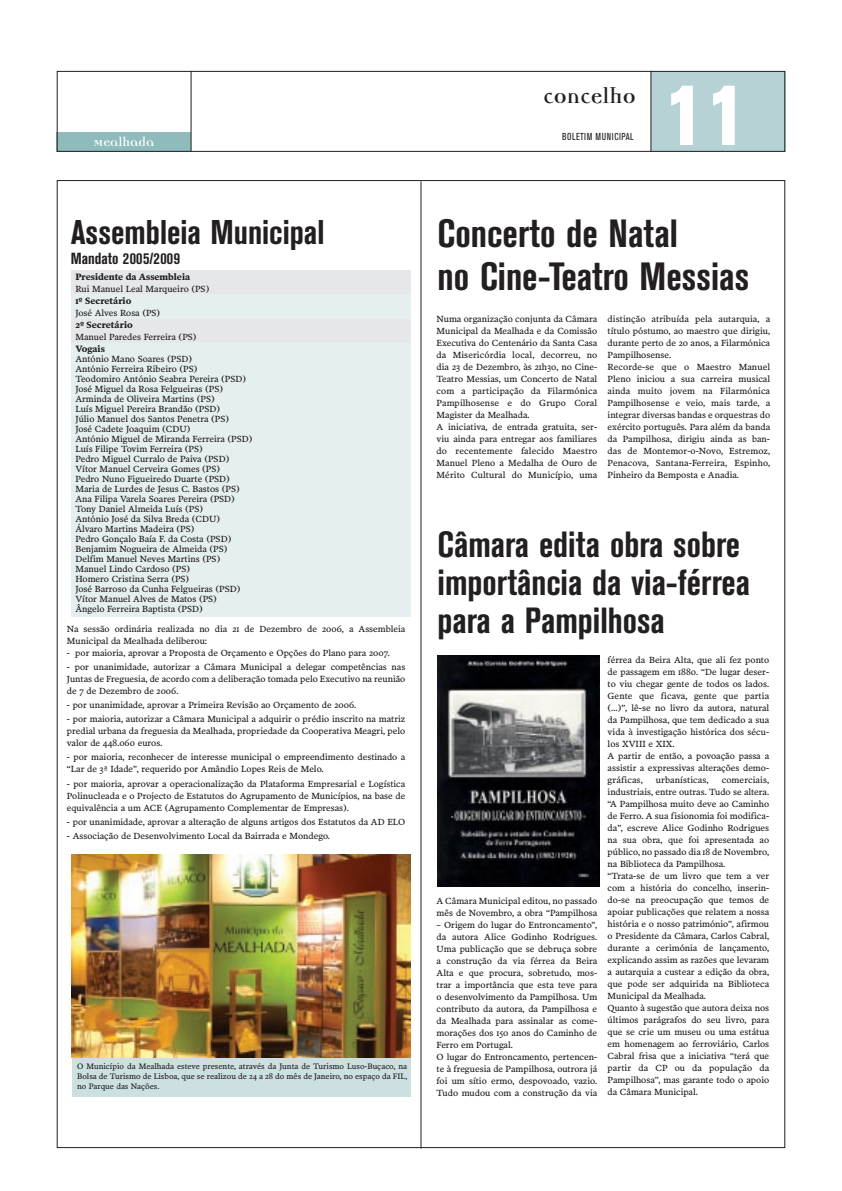
<style>
.page{position:relative;width:842px;height:1191px;background:#fff}
.page>*{position:absolute;margin:0;border:0;box-sizing:border-box;transform-origin:0 0}
.t1{font:800 condensed 84px "Akzidenz Grotesk BE";color:#fff}
.t2{font:700 condensed 39px/43px "Akzidenz Grotesk BE";color:#231f20}
.t3{font:700 condensed 36px/38px "Akzidenz Grotesk BE";color:#231f20}
.t4{font:700 condensed 34px "Akzidenz Grotesk BE";color:#231f20}
.t5{font:700 24px "Democratica";color:#231f20}
.t6{font:700 condensed 16px "Akzidenz Grotesk BE";color:#231f20}
.t7{font:700 14px "Democratica";color:#fff}
.t8{font:condensed 10px "Akzidenz Grotesk BE";letter-spacing:.055em;color:#231f20}
.t9{font:9px/12px "Poynter OS Text Three";color:#231f20}
.t10{font:700 9px "Poynter OS Text Three";color:#231f20}
.t11{font:8px/10px "Poynter OS Text Three";color:#231f20;text-align:justify}
</style>
<div class="page">
<div style="left:72px;top:1058px;width:339px;height:39px;background:#cce0e1"></div>
<div style="left:71px;top:343px;width:339px;height:274px;background:#e6eff0"></div>
<div style="left:71px;top:318px;width:339px;height:25px;background:#e6e7e9"></div>
<div style="left:71px;top:294px;width:339px;height:25px;background:#e6eff0"></div>
<div style="left:57px;top:132px;width:134px;height:20px;background:#8fbbbc"></div>
<div style="left:651px;top:71px;width:134px;height:81px;background:#b6d2d4"></div>
<hr style="left:191px;top:71px;width:1px;height:81px;background:#231f20">
<hr style="left:651px;top:71px;width:1px;height:81px;background:#231f20">
<div style="left:57px;top:71px;width:728px;height:81px;border:1px solid #231f20"></div>
<hr style="left:420px;top:181px;width:1px;height:967px;background:#231f20">
<div style="left:71px;top:270px;width:339px;height:24px;background:#e6e7e9"></div>
<img style="left:72px;top:855px;width:338px;height:202px">
<img style="left:437px;top:656px;width:162px;height:230px">
<h3 class="t7" style="left:93px;top:136px;width:62px">Mealhada</h3>
<h3 class="t4" style="left:71px;top:212px;width:255px">Assembleia Municipal</h3>
<h3 class="t6" style="left:71px;top:249px;width:111px">Mandato 2005/2009</h3>
<p class="t10" style="left:75px;top:271px;width:116px">Presidente da Assembleia</p>
<p class="t9" style="left:75px;top:283px;width:135px">Rui Manuel Leal Marqueiro (PS)</p>
<p class="t10" style="left:75px;top:295px;width:57px">1º Secretário</p>
<p class="t9" style="left:75px;top:307px;width:86px">José Alves Rosa (PS)</p>
<p class="t10" style="left:75px;top:319px;width:59px">2º Secretário</p>
<p class="t9" style="left:75px;top:331px;width:123px">Manuel Paredes Ferreira (PS)</p>
<p class="t10" style="left:75px;top:343px;width:31px">Vogais</p>
<p class="t9" style="left:75px;top:354px;width:179px;line-height:10px">António Mano Soares (PSD)<br>António Ferreira Ribeiro (PS)<br>Teodomiro António Seabra Pereira (PSD)<br>José Miguel da Rosa Felgueiras (PS)<br>Arminda de Oliveira Martins (PS)<br>Luís Miguel Pereira Brandão (PSD)<br>Júlio Manuel dos Santos Penetra (PS)<br>José Cadete Joaquim (CDU)<br>António Miguel de Miranda Ferreira (PSD)<br>Luís Filipe Tovim Ferreira (PS)<br>Pedro Miguel Curralo de Paiva (PSD)<br>Vítor Manuel Cerveira Gomes (PS)<br>Pedro Nuno Figueiredo Duarte (PSD)<br>Maria de Lurdes de Jesus C. Bastos (PS)<br>Ana Filipa Varela Soares Pereira (PSD)<br>Tony Daniel Almeida Luís (PS)<br>António José da Silva Breda (CDU)<br>Álvaro Martins Madeira (PS)<br>Pedro Gonçalo Baía F. da Costa (PSD)<br>Benjamim Nogueira de Almeida (PS)<br>Delfim Manuel Neves Martins (PS)<br>Manuel Lindo Cardoso (PS)<br>Homero Cristina Serra (PS)<br>José Barroso da Cunha Felgueiras (PSD)<br>Vítor Manuel Alves de Matos (PS)<br>Ângelo Ferreira Baptista (PSD)</p>
<p class="t9" style="left:67px;top:623px;width:340px">Na sessão ordinária realizada no dia 21 de Dezembro de 2006, a Assembleia<br>Municipal da Mealhada deliberou:</p>
<p class="t9" style="left:67px;top:647px;width:324px">- por maioria, aprovar a Proposta de Orçamento e Opções do Plano para 2007.</p>
<p class="t9" style="left:67px;top:661px;width:340px;text-align:justify">- por unanimidade, autorizar a Câmara Municipal a delegar competências nas Juntas de Freguesia, de acordo com a deliberação tomada pelo Executivo na reunião de 7 de Dezembro de 2006.</p>
<p class="t9" style="left:67px;top:699px;width:291px">- por unanimidade, aprovar a Primeira Revisão ao Orçamento de 2006.</p>
<p class="t9" style="left:67px;top:713px;width:340px;text-align:justify">- por maioria, autorizar a Câmara Municipal a adquirir o prédio inscrito na matriz predial urbana da freguesia da Mealhada, propriedade da Cooperativa Meagri, pelo valor de 448.060 euros.</p>
<p class="t9" style="left:67px;top:751px;width:340px">- por maioria, reconhecer de interesse municipal o empreendimento destinado a “Lar de 3ª Idade”, requerido por Amândio Lopes Reis de Melo.</p>
<p class="t9" style="left:67px;top:777px;width:340px;text-align:justify">- por maioria, aprovar a operacionalização da Plataforma Empresarial e Logística Polinucleada e o Projecto de Estatutos do Agrupamento de Municípios, na base de equivalência a um ACE (Agrupamento Complementar de Empresas).</p>
<p class="t9" style="left:67px;top:815px;width:340px">- por unanimidade, aprovar a alteração de alguns artigos dos Estatutos da AD ELO</p>
<p class="t9" style="left:67px;top:829px;width:265px">- Associação de Desenvolvimento Local da Bairrada e Mondego.</p>
<p class="t11" style="left:77px;top:1061px;width:332px">O Município da Mealhada esteve presente, através da Junta de Turismo Luso-Buçaco, na Bolsa de Turismo de Lisboa, que se realizou de 24 a 28 do mês de Janeiro, no espaço da FIL, no Parque das Nações.</p>
<h3 class="t5" style="left:543px;top:85px;width:94px">concelho</h3>
<p class="t8" style="left:562px;top:131px;width:73px">BOLETIM MUNICIPAL</p>
<h1 class="t1" style="left:664px;top:67px;width:85px">11</h1>
<h2 class="t2" style="left:438px;top:212px;width:313px">Concerto de Natal<br>no Cine-Teatro Messias</h2>
<p class="t9" style="left:437px;top:312px;width:162px">Numa organização conjunta da Câmara Municipal da Mealhada e da Comissão Executiva do Centenário da Santa Casa da Misericórdia local, decorreu, no dia 23 de Dezembro, às 21h30, no Cine-Teatro Messias, um Concerto de Natal com a participação da Filarmónica Pampilhosense e do Grupo Coral Magister da Mealhada.<br>A iniciativa, de entrada gratuita, ser&shy;viu ainda para entregar aos familiares do recentemente falecido Maestro Manuel Pleno a Medalha de Ouro de Mérito Cultural do Município, uma</p>
<p class="t9" style="left:608px;top:312px;width:164px">distinção atribuída pela autarquia, a título póstumo, ao maestro que dirigiu, durante perto de 20 anos, a Filarmónica Pampilhosense.<br>Recorde-se que o Maestro Manuel Pleno iniciou a sua carreira musical ainda muito jovem na Filarmónica Pampilhosense e veio, mais tarde, a integrar diversas bandas e orquestras do exército português. Para além da banda da Pampilhosa, dirigiu ainda as ban&shy;das de Montemor-o-Novo, Estremoz, Penacova, Santana-Ferreira, Espinho, Pinheiro da Bemposta e Anadia.</p>
<h3 class="t3" style="left:438px;top:526px;width:314px">Câmara edita obra sobre importância da via-férrea para a Pampilhosa</h3>
<p class="t9" style="left:608px;top:653px;width:163px">férrea da Beira Alta, que ali fez ponto de passagem em 1880. “De lugar deser&shy;to viu chegar gente de todos os lados.<br>Gente que ficava, gente que partia (…)”, lê-se no livro da autora, natural da Pampilhosa, que tem dedicado a sua vida à investigação histórica dos sécu&shy;los XVIII e XIX.<br>A partir de então, a povoação passa a assistir a expressivas alterações demo&shy;gráficas,</p>
<p class="t9" style="left:656px;top:773px;width:54px">urbanísticas,</p>
<p class="t9" style="left:608px;top:773px;width:163px;text-indent:114px">comerciais, industriais, entre outras. Tudo se altera. “A Pampilhosa muito deve ao Caminho de Ferro. A sua fisionomia foi modifica&shy;da”, escreve Alice Godinho Rodrigues na sua obra, que foi apresentada ao público, no passado dia 18 de Novembro, na Biblioteca da Pampilhosa.<br>“Trata-se de um livro que tem a ver com a história do concelho, inserin&shy;do-se na preocupação que temos de apoiar publicações que relatem a nossa história e o nosso património”, afirmou o Presidente da Câmara, Carlos Cabral, durante a cerimónia de lançamento, explicando assim as razões que levaram a autarquia a custear a edição da obra, que pode ser adquirida na Biblioteca Municipal da Mealhada.<br>Quanto à sugestão que autora deixa nos últimos parágrafos do seu livro, para que se crie um museu ou uma estátua em homenagem ao ferroviário, Carlos Cabral frisa que a iniciativa “terá que partir da CP ou da população da Pampilhosa”, mas garante todo o apoio da Câmara Municipal.</p>
<p class="t9" style="left:437px;top:894px;width:162px">A Câmara Municipal editou, no passado mês de Novembro, a obra “Pampilhosa</p>
<p class="t9" style="left:437px;top:918px;width:162px">– Origem do lugar do Entroncamento”, da autora Alice Godinho Rodrigues.<br>Uma publicação que se debruça sobre a construção da via férrea da Beira Alta e que procura, sobretudo, mos&shy;trar a importância que esta teve para o desenvolvimento da Pampilhosa. Um contributo da autora, da Pampilhosa e da Mealhada para assinalar as come&shy;morações dos 150 anos do Caminho de Ferro em Portugal.<br>O lugar do Entroncamento, pertencen&shy;te à freguesia de Pampilhosa, outrora já foi um sítio ermo, despovoado, vazio.<br>Tudo mudou com a construção da via</p>
</div>
